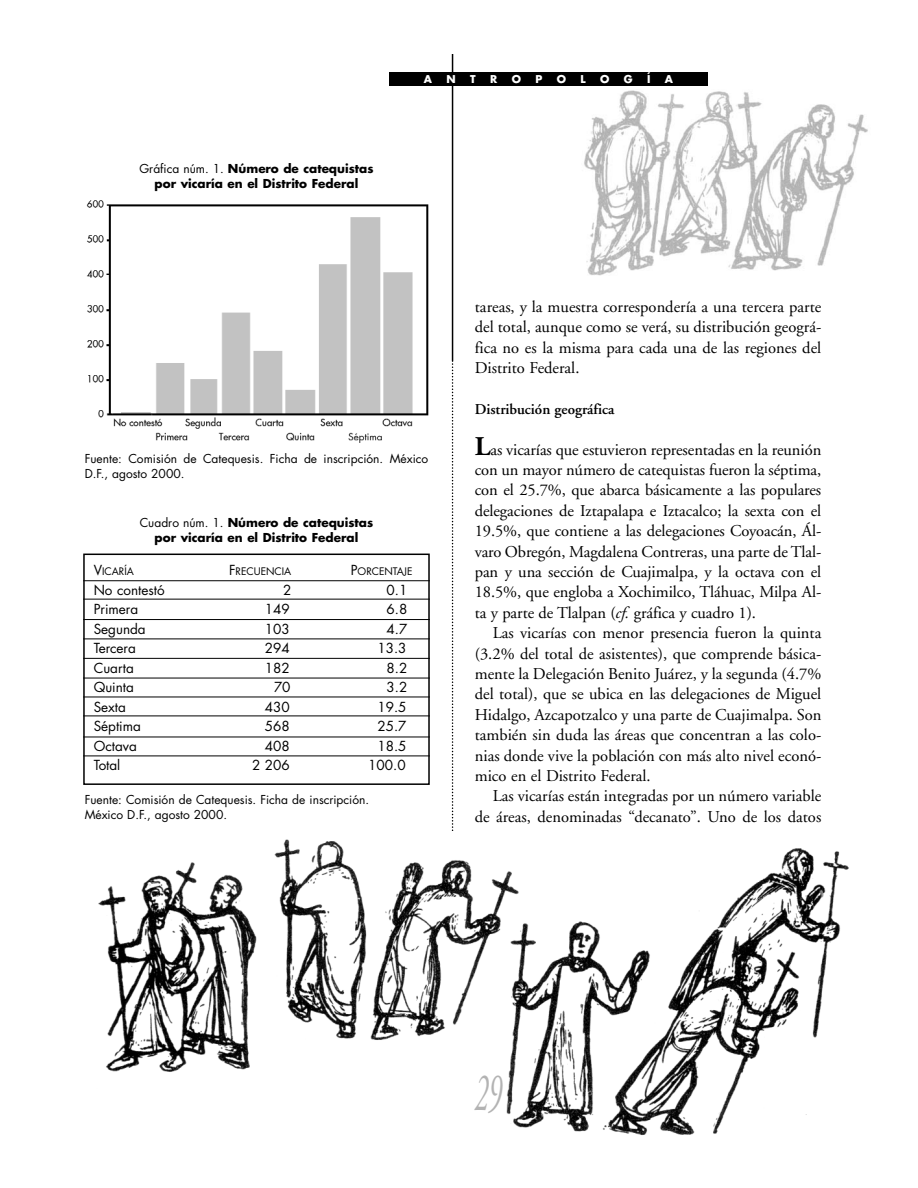
<style>
.page{position:relative;width:918px;height:1188px;background:#fff}
.page>*{position:absolute;margin:0;border:0;box-sizing:border-box;transform-origin:0 0}
.t1{font:italic 54px "Adobe Garamond";color:#b3b3b3;scale:.5 1}
.t2{font:16.5px/20.4px "Adobe Garamond";color:#000;text-align:justify}
.t3{font:600 15px "Adobe Garamond";color:#000}
.t4{font:13.5px "Futura";color:#000}
.t5{font:12px/15px "Futura";color:#000}
.t6{font:700 12px/15px "Futura";color:#000;text-align:center}
.t7{font:700 10.5px "Futura";color:#fff}
.t8{font:10.2px "Futura";color:#000}
.s1{font-weight:400}
.s2{font-size:13.5px}
.s3{font-weight:700;font-size:27px}
.s4{font-style:italic}
</style>
<div class="page">
<hr style="left:452px;top:54px;width:1px;height:306px;background:#000">
<svg style="left:452px;top:360px;width:1px;height:471px"></svg>
<div style="left:389px;top:72px;width:319px;height:14px;background:#000"></div>
<img style="left:86px;top:200px;width:343px;height:243px">
<div style="left:83px;top:554px;width:347px;height:231px;border:2px solid #000"></div>
<hr style="left:83px;top:580px;width:347px;height:1px;background:#000">
<hr style="left:83px;top:599px;width:347px;height:1px;background:#000">
<hr style="left:83px;top:619px;width:347px;height:1px;background:#000">
<hr style="left:83px;top:639px;width:347px;height:1px;background:#000">
<hr style="left:83px;top:658px;width:347px;height:1px;background:#000">
<hr style="left:83px;top:678px;width:347px;height:1px;background:#000">
<hr style="left:83px;top:697px;width:347px;height:1px;background:#000">
<hr style="left:83px;top:716px;width:347px;height:1px;background:#000">
<hr style="left:83px;top:737px;width:347px;height:1px;background:#000">
<hr style="left:83px;top:756px;width:347px;height:1px;background:#000">
<img style="left:98px;top:839px;width:751px;height:296px">
<img style="left:584px;top:90px;width:284px;height:186px">
<p class="t6" style="left:139px;top:163px;width:236px"><span class="s1">Gráfica núm. 1.</span> Número de catequistas por vicaría en el Distrito Federal</p>
<p class="t7" style="left:424px;top:74px;width:10px">A</p>
<p class="t7" style="left:447px;top:74px;width:11px">N</p>
<p class="t7" style="left:470px;top:74px;width:7px">T</p>
<p class="t7" style="left:490px;top:74px;width:9px">R</p>
<p class="t7" style="left:512px;top:74px;width:11px">O</p>
<p class="t7" style="left:535px;top:74px;width:8px">P</p>
<p class="t7" style="left:557px;top:74px;width:11px">O</p>
<p class="t7" style="left:581px;top:74px;width:7px">L</p>
<p class="t7" style="left:600px;top:74px;width:11px">O</p>
<p class="t7" style="left:624px;top:74px;width:10px">G</p>
<p class="t7" style="left:647px;top:74px;width:5px">Í</p>
<p class="t7" style="left:665px;top:74px;width:10px">A</p>
<p class="t5" style="left:85px;top:453px;width:345px">Fuente: Comisión de Catequesis. Ficha de inscripción. México<br>D.F., agosto 2000.</p>
<p class="t6" style="left:140px;top:516px;width:235px"><span class="s1">Cuadro núm. 1.</span> Número de catequistas por vicaría en el Distrito Federal</p>
<p class="t8" style="left:94px;top:567px;width:42px"><span class="s2">V</span>ICARÍA</p>
<p class="t8" style="left:229px;top:567px;width:64px"><span class="s2">F</span>RECUENCIA</p>
<p class="t8" style="left:351px;top:567px;width:63px"><span class="s2">P</span>ORCENTAJE</p>
<p class="t4" style="left:94px;top:584px;width:73px">No contestó</p>
<p class="t4" style="left:283px;top:584px;width:10px">2</p>
<p class="t4" style="left:387px;top:584px;width:22px">0.1</p>
<p class="t4" style="left:94px;top:603px;width:46px">Primera</p>
<p class="t4" style="left:265px;top:603px;width:26px">149</p>
<p class="t4" style="left:387px;top:603px;width:22px">6.8</p>
<p class="t4" style="left:94px;top:623px;width:53px">Segunda</p>
<p class="t4" style="left:265px;top:623px;width:26px">103</p>
<p class="t4" style="left:387px;top:623px;width:22px">4.7</p>
<p class="t4" style="left:94px;top:642px;width:44px">Tercera</p>
<p class="t4" style="left:265px;top:642px;width:26px">294</p>
<p class="t4" style="left:377px;top:642px;width:31px">13.3</p>
<p class="t4" style="left:94px;top:662px;width:42px">Cuarta</p>
<p class="t4" style="left:265px;top:662px;width:26px">182</p>
<p class="t4" style="left:387px;top:662px;width:22px">8.2</p>
<p class="t4" style="left:94px;top:681px;width:42px">Quinta</p>
<p class="t4" style="left:274px;top:681px;width:18px">70</p>
<p class="t4" style="left:387px;top:681px;width:22px">3.2</p>
<p class="t4" style="left:94px;top:701px;width:34px">Sexta</p>
<p class="t4" style="left:265px;top:701px;width:26px">430</p>
<p class="t4" style="left:377px;top:701px;width:31px">19.5</p>
<p class="t4" style="left:94px;top:720px;width:49px">Séptima</p>
<p class="t4" style="left:265px;top:720px;width:26px">568</p>
<p class="t4" style="left:377px;top:720px;width:31px">25.7</p>
<p class="t4" style="left:94px;top:740px;width:45px">Octava</p>
<p class="t4" style="left:265px;top:740px;width:26px">408</p>
<p class="t4" style="left:377px;top:740px;width:31px">18.5</p>
<p class="t4" style="left:94px;top:759px;width:28px">Total</p>
<p class="t4" style="left:252px;top:759px;width:39px">2 206</p>
<p class="t4" style="left:368px;top:759px;width:39px">100.0</p>
<p class="t5" style="left:85px;top:793px;width:286px">Fuente: Comisión de Catequesis. Ficha de inscripción.<br>México D.F., agosto 2000.</p>
<p class="t2" style="left:475px;top:298px;width:348px">tareas, y la muestra correspondería a una tercera parte del total, aunque como se verá, su distribución geográ&shy;fica no es la misma para cada una de las regiones del Distrito Federal.</p>
<p class="t3" style="left:475px;top:403px;width:141px">Distribución geográfica</p>
<p class="t2" style="left:475px;top:441px;width:348px"><span class="s3">L</span>as vicarías que estuvieron representadas en la reunión con un mayor número de catequistas fueron la séptima, con el 25.7%, que abarca básicamente a las populares delegaciones de Iztapalapa e Iztacalco; la sexta con el 19.5%, que contiene a las delegaciones Coyoacán, Ál&shy;varo Obregón, Magdalena Contreras, una parte de Tlal&shy;pan y una sección de Cuajimalpa, y la octava con el 18.5%, que engloba a Xochimilco, Tláhuac, Milpa Al&shy;ta y parte de Tlalpan (<span class="s4">cf.</span> gráfica y cuadro 1).</p>
<p class="t2" style="left:475px;top:624px;width:348px;text-indent:18px">Las vicarías con menor presencia fueron la quinta (3.2% del total de asistentes), que comprende básica&shy;mente la Delegación Benito Juárez, y la segunda (4.7% del total), que se ubica en las delegaciones de Miguel Hidalgo, Azcapotzalco y una parte de Cuajimalpa. Son también sin duda las áreas que concentran a las colo&shy;nias donde vive la población con más alto nivel econó&shy;mico en el Distrito Federal.</p>
<p class="t2" style="left:475px;top:788px;width:348px;text-align:right">Las vicarías están integradas por un número variable de áreas, denominadas “decanato”. Uno de los datos</p>
<h1 class="t1" style="left:475px;top:1071px;width:55px">29</h1>
</div>
